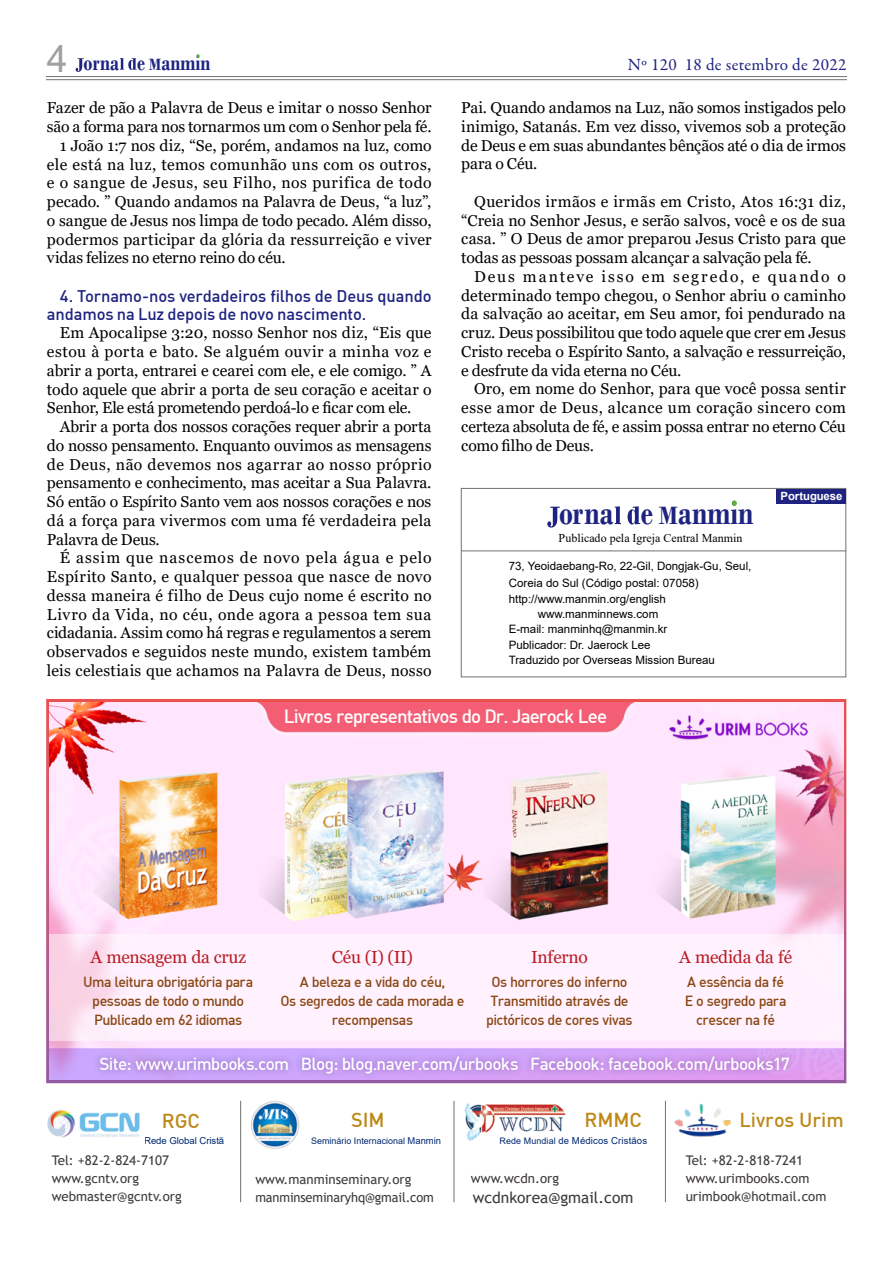
<style>
.page{position:relative;width:893px;height:1263px;background:#fff}
.page>*{position:absolute;margin:0;border:0;box-sizing:border-box;transform-origin:0 0}
.t1{font:37.5px "Arial";color:#9fa0a0}
.t2{font:700 36.45px "Bodoni";color:#1e2381;scale:.78 1}
.t3{font:700 23.7px "Bodoni";color:#1e2381;scale:.78 1}
.t4{font:19.8px "Dinmed";color:#bd8818}
.t5{font:18.75px "Dinmed";letter-spacing:-.045em;color:#fff}
.t6{font:17.4px "Georgia";letter-spacing:-.015em;color:#b81c22}
.t7{font:17.25px "Garamond Premr Pro";letter-spacing:.02em;color:#1e2381}
.t8{font:17.1px "Dinmed";letter-spacing:-.035em;color:#fff}
.t9{font:16.5px/18.8px "Dinmed";letter-spacing:-.01em;color:#1e2381}
.t10{font:15.75px/18.8px "Georgia";color:#000;text-align:justify}
.t11{font:15.75px "Georgia";letter-spacing:.02em;color:#000}
.t12{font:15.75px "Georgia";letter-spacing:.035em;color:#000}
.t13{font:15.75px "Georgia";letter-spacing:.03em;color:#000}
.t14{font:15.6px "Trebuchet MS";color:#3e3a39}
.t15{font:14.4px/19px "Dinmed";letter-spacing:-.035em;color:#8a4713;text-align:center}
.t16{font:13.35px/18.1px "Trebuchet MS";color:#3e3a39}
.t17{font:12px "Times New Roman";color:#000}
.t18{font:11.55px/17px "Arial";color:#000}
.t19{font:700 11.4px "Arial";letter-spacing:-.005em;color:#fff}
.t20{font:9.6px "Arial";letter-spacing:.005em;color:#002870}
.t21{font:9px "Arial";color:#002870}
.s1{font-size:17.1px}
.s2{font-size:26.25px}
.s3{font-size:9.45px}
.s4{font-size:9px}
</style>
<div class="page">
<hr style="left:46px;top:76px;width:801px;height:1px;background:#727171">
<hr style="left:46px;top:79px;width:801px;height:1px;background:#727171">
<svg style="left:120px;top:58px;width:17px;height:12px"></svg>
<svg style="left:76px;top:58px;width:8px;height:14px"></svg>
<div style="left:461px;top:488px;width:385px;height:189px;border:1px solid #727171"></div>
<hr style="left:462px;top:551px;width:384px;height:1px;background:#727171">
<div style="left:776px;top:489px;width:70px;height:14px;background:#1e2381"></div>
<svg style="left:627px;top:506px;width:13px;height:18px"></svg>
<svg style="left:615px;top:506px;width:6px;height:18px"></svg>
<svg style="left:547px;top:507px;width:13px;height:21px"></svg>
<svg style="left:732px;top:500px;width:5px;height:6px"></svg>
<hr style="left:240px;top:1101px;width:1px;height:101px;background:#727171">
<hr style="left:665px;top:1101px;width:1px;height:101px;background:#727171">
<img style="left:464px;top:1103px;width:102px;height:39px">
<img style="left:244px;top:1095px;width:59px;height:59px;border-radius:29px">
<hr style="left:454px;top:1101px;width:1px;height:101px;background:#727171">
<img style="left:47px;top:1110px;width:93px;height:28px">
<img style="left:674px;top:1104px;width:57px;height:33px">
<img style="left:49px;top:702px;width:794px;height:377px">
<div style="left:93px;top:1050px;width:704px;height:30px;background:#764f9d;opacity:.7"></div>
<div style="left:49px;top:934px;width:795px;height:107px;background:#fff1fe"></div>
<h1 class="t1" style="left:47px;top:33px;width:22px">4</h1>
<p class="t7" style="left:628px;top:54px;width:220px">Nº 120 18 de setembro de 2022</p>
<p class="t10" style="left:47px;top:99px;width:386px">Fazer de pão a Palavra de Deus e imitar o nosso Senhor</p>
<p class="t10" style="left:47px;top:118px;width:386px">são a forma para nos tornarmos um com o Senhor pela fé.</p>
<p class="t10" style="left:60px;top:136px;width:373px">1 João 1:7 nos diz, “Se, porém, andamos na luz, como</p>
<p class="t13" style="left:47px;top:155px;width:386px">ele está na luz, temos comunhão uns com os outros,</p>
<p class="t12" style="left:47px;top:173px;width:386px">e o sangue de Jesus, seu Filho, nos purifica de todo</p>
<p class="t10" style="left:47px;top:193px;width:386px">pecado. ” Quando andamos na Palavra de Deus, “a luz”,</p>
<p class="t10" style="left:47px;top:211px;width:386px">o sangue de Jesus nos limpa de todo pecado. Além disso,</p>
<p class="t11" style="left:47px;top:230px;width:386px">podermos participar da glória da ressurreição e viver</p>
<p class="t10" style="left:47px;top:249px;width:240px">vidas felizes no eterno reino do céu.</p>
<p class="t9" style="left:47px;top:286px;width:386px;text-indent:13px">4. Tornamo-nos verdadeiros filhos de Deus quando andamos na Luz depois de novo nascimento.</p>
<p class="t10" style="left:47px;top:324px;width:386px;text-indent:13px">Em Apocalipse 3:20, nosso Senhor nos diz, “Eis que estou à porta e bato. Se alguém ouvir a minha voz e abrir a porta, entrarei e cearei com ele, e ele comigo. ” A todo aquele que abrir a porta de seu coração e aceitar o Senhor, Ele está prometendo perdoá-lo e ficar com ele.</p>
<p class="t10" style="left:47px;top:418px;width:386px;text-indent:13px">Abrir a porta dos nossos corações requer abrir a porta do nosso pensamento. Enquanto ouvimos as mensagens de Deus, não devemos nos agarrar ao nosso próprio pensamento e conhecimento, mas aceitar a Sua Palavra.<br>Só então o Espírito Santo vem aos nossos corações e nos dá a força para vivermos com uma fé verdadeira pela Palavra de Deus.</p>
<p class="t10" style="left:47px;top:549px;width:386px;text-indent:13px">É assim que nascemos de novo pela água e pelo Espírito Santo, e qualquer pessoa que nasce de novo dessa maneira é filho de Deus cujo nome é escrito no Livro da Vida, no céu, onde agora a pessoa tem sua cidadania. Assim como há regras e regulamentos a serem observados e seguidos neste mundo, existem também leis celestiais que achamos na Palavra de Deus, nosso</p>
<h3 class="t3" style="left:84px;top:48px;width:164px">orna e <span class="s1">M</span>anmin</h3>
<p class="t10" style="left:461px;top:99px;width:386px">Pai. Quando andamos na Luz, não somos instigados pelo inimigo, Satanás. Em vez disso, vivemos sob a proteção de Deus e em suas abundantes bênçãos até o dia de irmos para o Céu.</p>
<p class="t10" style="left:461px;top:192px;width:386px;text-indent:13px">Queridos irmãos e irmãs em Cristo, Atos 16:31 diz, “Creia no Senhor Jesus, e serão salvos, você e os de sua casa. ” O Deus de amor preparou Jesus Cristo para que todas as pessoas possam alcançar a salvação pela fé.</p>
<p class="t10" style="left:461px;top:267px;width:386px;text-indent:13px">Deus manteve isso em segredo, e quando o determinado tempo chegou, o Senhor abriu o caminho da salvação ao aceitar, em Seu amor, foi pendurado na cruz. Deus possibilitou que todo aquele que crer em Jesus Cristo receba o Espírito Santo, a salvação e ressurreição, e desfrute da vida eterna no Céu.</p>
<p class="t10" style="left:461px;top:380px;width:386px;text-indent:13px">Oro, em nome do Senhor, para que você possa sentir esse amor de Deus, alcance um coração sincero com certeza absoluta de fé, e assim possa entrar no eterno Céu como filho de Deus.</p>
<p class="t19" style="left:780px;top:488px;width:64px">Portuguese</p>
<h2 class="t2" style="left:559px;top:491px;width:251px">orna e <span class="s2">M</span>anmin</h2>
<p class="t17" style="left:559px;top:529px;width:185px">Publicado pela Igreja Central Manmin</p>
<p class="t18" style="left:509px;top:557px;width:244px">73, Yeoidaebang-Ro, 22-Gil, Dongjak-Gu, Seul,<br>Coreia do Sul (Código postal: 07058) http://www.manmin.org/english</p>
<p class="t18" style="left:509px;top:607px;width:160px;line-height:14.5px;text-indent:29px">www.manminnews.com<br>E-mail: manminhq@manmin.kr</p>
<p class="t18" style="left:509px;top:638px;width:208px;line-height:14.5px">Publicador: Dr. Jaerock Lee<br>Traduzido por Overseas Mission Bureau</p>
<p class="t5" style="left:284px;top:704px;width:325px">Livros representativos do Dr. Jaerock Lee</p>
<p class="t6" style="left:91px;top:946px;width:157px">A mensagem da cruz</p>
<p class="t15" style="left:83px;top:972px;width:171px">Uma leitura obrigatória para pessoas de todo o mundo<br>Publicado em 62 idiomas</p>
<p class="t6" style="left:332px;top:946px;width:83px">Céu (I) (II)</p>
<p class="t15" style="left:280px;top:972px;width:185px">A beleza e a vida do céu,<br>Os segredos de cada morada e recompensas</p>
<p class="t6" style="left:531px;top:946px;width:58px">Inferno</p>
<p class="t15" style="left:486px;top:972px;width:148px">Os horrores do inferno<br>Transmitido através de pictóricos de cores vivas</p>
<p class="t6" style="left:679px;top:946px;width:115px">A medida da fé</p>
<p class="t15" style="left:685px;top:972px;width:103px">A essência da fé<br>E o segredo para crescer na fé</p>
<p class="t8" style="left:99px;top:1053px;width:692px">Site: www.urimbooks.com Blog: blog.naver.com/urbooks Facebook: facebook.com/urbooks17</p>
<p class="t4" style="left:162px;top:1108px;width:40px">RGC</p>
<p class="t4" style="left:351px;top:1107px;width:35px">SIM</p>
<p class="t4" style="left:584px;top:1107px;width:59px">RMMC</p>
<p class="t20" style="left:144px;top:1133px;width:82px">Rede Global Cristã</p>
<p class="t21" style="left:311px;top:1134px;width:131px">Seminário Internacional <span class="s3">Manmin</span></p>
<p class="t16" style="left:255px;top:1170px;width:180px">www.manminseminary.org manminseminaryhq@gmail.com</p>
<p class="t16" style="left:52px;top:1151px;width:132px">Tel: +82-2-824-7107 www.gcntv.org webmaster@gcntv.org</p>
<p class="t20" style="left:499px;top:1134px;width:149px"><span class="s4">Rede Mundial</span> <span class="s3">de</span> Médicos Cristãos</p>
<p class="t16" style="left:471px;top:1169px;width:90px">www.wcdn.org</p>
<p class="t14" style="left:473px;top:1188px;width:162px">wcdnkorea@gmail.com</p>
<p class="t4" style="left:739px;top:1107px;width:106px">Livros Urim</p>
<p class="t16" style="left:686px;top:1151px;width:142px">Tel: +82-2-818-7241 www.urimbooks.com urimbook@hotmail.com</p>
</div>
